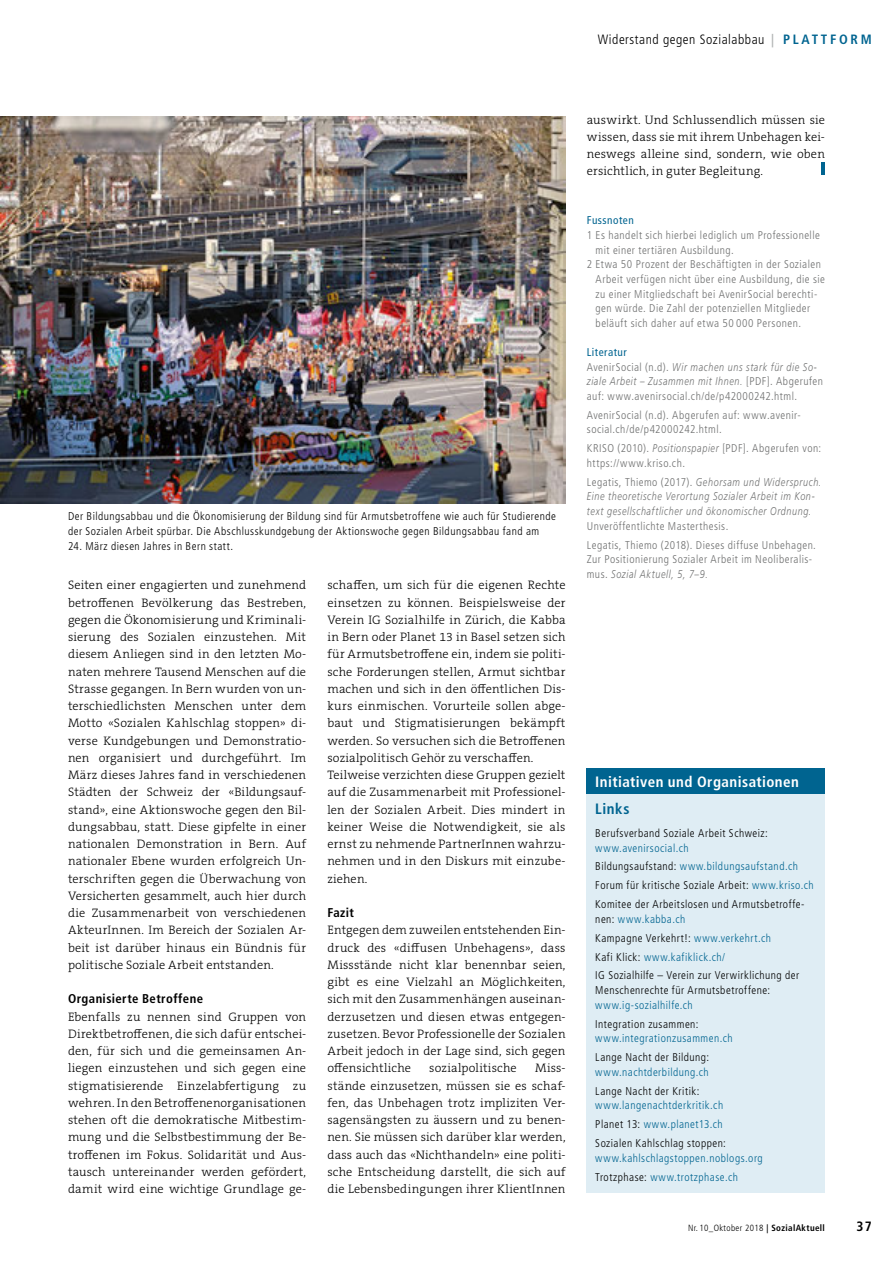
<style>
.page{position:relative;width:893px;height:1263px;background:#fff}
.page>*{position:absolute;margin:0;border:0;box-sizing:border-box;transform-origin:0 0}
.t1{font:700 condensed 15px "Frutiger";letter-spacing:.03em;color:#fff}
.t2{font:700 condensed 15px "Frutiger";letter-spacing:.035em;color:#006490}
.t3{font:300 condensed 13.5px "Frutiger";letter-spacing:.04em;color:#000}
.t4{font:700 condensed 13.5px "Frutiger";color:#000}
.t5{font:700 condensed 12.75px "Frutiger";letter-spacing:.03em;color:#000}
.t6{font:300 12.3px/17.2px "The Serif B W3";letter-spacing:.015em;color:#000;text-align:justify}
.t7{font:300 condensed 11.25px/14.7px "Frutiger";letter-spacing:.04em;color:#6f7070}
.t8{font:300 condensed 11.25px/18.9px "Frutiger";letter-spacing:.045em;color:#000}
.t9{font:300 condensed 11.25px/18.9px "Frutiger";letter-spacing:.045em;color:#006490}
.t10{font:italic 300 11.25px/14.7px "Frutiger";letter-spacing:.07em;color:#6f7070;scale:.8 1}
.t11{font:condensed 11.25px "Frutiger";letter-spacing:.045em;color:#006490}
.t12{font:300 condensed 9px "Frutiger";letter-spacing:.04em;color:#000}
.s1{font-weight:700;color:#b1b4b4}
.s2{font-weight:700;color:#006490}
.s3{font-weight:400;color:#006490}
.s4{font-style:italic;font-stretch:normal}
.s5{font-style:normal;font-stretch:condensed}
.s6{color:#006490}
.s7{color:#000}
.s8{font-weight:700}
</style>
<div class="page">
<svg style="left:822px;top:163px;width:3px;height:12px"></svg>
<div style="left:587px;top:768px;width:238px;height:425px;background:#dfedf4"></div>
<div style="left:587px;top:768px;width:238px;height:26px;background:#006490"></div>
<img style="left:0;top:117px;width:566px;height:386px">
<p class="t3" style="left:598px;top:32px;width:275px">Widerstand gegen Sozialabbau <span class="s1">|</span> <span class="s2">P L AT T F O R M</span></p>
<p class="t8" style="left:68px;top:509px;width:489px;line-height:14.7px">Der Bildungsabbau und die Ökonomisierung der Bildung sind für Armutsbetroffene wie auch für Studierende der Sozialen Arbeit spürbar. Die Abschlusskundgebung der Aktionswoche gegen Bildungsabbau fand am</p>
<p class="t8" style="left:68px;top:536px;width:167px">24. März diesen Jahres in Bern statt.</p>
<p class="t6" style="left:68px;top:577px;width:240px">Seiten einer engagierten und zunehmend betroffenen Bevölkerung das Bestreben, gegen die Ökonomisierung und Kriminali&shy;sierung des Sozialen einzustehen. Mit diesem Anliegen sind in den letzten Mo&shy;naten mehrere Tausend Menschen auf die Strasse gegangen. In Bern wurden von un&shy;terschiedlichsten Menschen unter dem Motto «Sozialen Kahlschlag stoppen» di&shy;verse Kundgebungen und Demonstratio&shy;nen organisiert und durchgeführt. Im März dieses Jahres fand in verschiedenen Städten der Schweiz der «Bildungsauf&shy;stand», eine Aktionswoche gegen den Bil&shy;dungsabbau, statt. Diese gipfelte in einer nationalen Demonstration in Bern. Auf nationaler Ebene wurden erfolgreich Un&shy;terschriften gegen die Überwachung von Versicherten gesammelt, auch hier durch die Zusammenarbeit von verschiedenen AkteurInnen. Im Bereich der Sozialen Ar&shy;beit ist darüber hinaus ein Bündnis für politische Soziale Arbeit entstanden.</p>
<p class="t5" style="left:68px;top:991px;width:137px">Organisierte Betroffene</p>
<p class="t6" style="left:68px;top:1008px;width:240px">Ebenfalls zu nennen sind Gruppen von Direktbetroffenen, die sich dafür entschei&shy;den, für sich und die gemeinsamen An&shy;liegen einzustehen und sich gegen eine stigmatisierende Einzelabfertigung zu wehren. In den Betroffenenorganisationen stehen oft die demokratische Mitbestim&shy;mung und die Selbstbestimmung der Be&shy;troffenen im Fokus. Solidarität und Aus&shy;tausch untereinander werden gefördert, damit wird eine wichtige Grundlage ge-</p>
<p class="t6" style="left:327px;top:577px;width:240px;text-align:left">schaffen, um sich für die eigenen Rechte einsetzen zu können. Beispielsweise der Verein IG Sozialhilfe in Zürich, die Kabba in Bern oder Planet 13 in Basel setzen sich für Armutsbetroffene ein, indem sie politi&shy;sche Forderungen stellen, Armut sichtbar machen und sich in den öffentlichen Dis&shy;kurs einmischen. Vorurteile sollen abge&shy;baut und Stigmatisierungen bekämpft werden. So versuchen sich die Betroffenen sozialpolitisch Gehör zu verschaffen.<br>Teilweise verzichten diese Gruppen gezielt auf die Zusammenarbeit mit Professionel&shy;len der Sozialen Arbeit. Dies mindert in keiner Weise die Notwendigkeit, sie als ernst zu nehmende PartnerInnen wahrzu&shy;nehmen und in den Diskurs mit einzube&shy;ziehen.</p>
<p class="t5" style="left:327px;top:905px;width:28px">Fazit</p>
<p class="t6" style="left:327px;top:922px;width:240px">Entgegen dem zuweilen entstehenden Ein&shy;druck des «diffusen Unbehagens», dass Missstände nicht klar benennbar seien, gibt es eine Vielzahl an Möglichkeiten, sich mit den Zusammenhängen auseinan&shy;derzusetzen und diesen etwas entgegen&shy;zusetzen. Bevor Professionelle der Sozialen Arbeit jedoch in der Lage sind, sich gegen offensichtliche</p>
<p class="t6" style="left:429px;top:1060px;width:89px">sozialpolitische</p>
<p class="t6" style="left:327px;top:1060px;width:240px;text-indent:208px">Miss&shy;stände einzusetzen, müssen sie es schaf&shy;fen, das Unbehagen trotz impliziten Ver&shy;sagensängsten zu äussern und zu benen&shy;nen. Sie müssen sich darüber klar werden, dass auch das «Nichthandeln» eine politi&shy;sche Entscheidung darstellt, die sich auf die Lebensbedingungen ihrer KlientInnen</p>
<p class="t6" style="left:587px;top:111px;width:240px">auswirkt. Und Schlussendlich müssen sie wissen, dass sie mit ihrem Unbehagen kei&shy;neswegs alleine sind, sondern, wie oben ersichtlich, in guter Begleitung.</p>
<p class="t11" style="left:587px;top:214px;width:48px">Fussnoten</p>
<p class="t7" style="left:587px;top:228px;width:235px">1 Es handelt sich hierbei lediglich um Professionelle</p>
<p class="t7" style="left:596px;top:243px;width:140px">mit einer tertiären Ausbildung.</p>
<p class="t7" style="left:587px;top:257px;width:236px">2 Etwa 50 Prozent der Beschäftigten in der Sozialen</p>
<p class="t7" style="left:596px;top:272px;width:231px">Arbeit verfügen nicht über eine Ausbildung, die sie</p>
<p class="t7" style="left:596px;top:286px;width:223px">zu einer Mitgliedschaft bei AvenirSocial berechti-</p>
<p class="t7" style="left:596px;top:301px;width:216px">gen würde. Die Zahl der potenziellen Mitglieder</p>
<p class="t7" style="left:596px;top:316px;width:207px">beläuft sich daher auf etwa 50 000 Personen.</p>
<p class="t7" style="left:587px;top:345px;width:238px"><span class="s3">Literatur<br></span>AvenirSocial (n.d). <span class="s4">Wir machen uns stark für die So&shy;ziale Arbeit – Zusammen mit Ihnen.</span> [PDF]. Abgerufen auf: www.avenirsocial.ch/de/p42000242.html.</p>
<p class="t7" style="left:587px;top:408px;width:215px">AvenirSocial (n.d). Abgerufen auf: www.avenir&shy;social.ch/de/p42000242.html.</p>
<p class="t7" style="left:587px;top:441px;width:236px">KRISO (2010). <span class="s4">Positionspapier</span> [PDF]. Abgerufen von: https://www.kriso.ch.</p>
<p class="t10" style="left:587px;top:475px;width:295px"><span class="s5">Legatis, Thiemo (2017).</span> Gehorsam und Widerspruch.<br>Eine theoretische Verortung Sozialer Arbeit im Kon&shy;text gesellschaftlicher und ökonomischer Ordnung.</p>
<p class="t7" style="left:587px;top:517px;width:231px;line-height:18.9px">Unveröffentlichte Masterthesis.<br>Legatis, Thiemo (2018). Dieses diffuse Unbehagen.</p>
<p class="t7" style="left:587px;top:552px;width:227px">Zur Positionierung Sozialer Arbeit im Neoliberalis&shy;mus. <span class="s4">Sozial Aktuell, 5, 7–9.</span></p>
<p class="t1" style="left:595px;top:773px;width:205px">Initiativen und Organisationen</p>
<p class="t2" style="left:595px;top:800px;width:36px">Links</p>
<p class="t8" style="left:595px;top:824px;width:174px">Berufsverband Soziale Arbeit Schweiz:</p>
<p class="t8" style="left:595px;top:838px;width:220px"><span class="s6">www.avenirsocial.ch<br></span>Bildungsaufstand: <span class="s6">www.bildungsaufstand.ch </span>Forum für kritische Soziale Arbeit: <span class="s6">www.kriso.ch </span>Komitee der Arbeitslosen und Armutsbetroffe-</p>
<p class="t8" style="left:595px;top:910px;width:206px">nen: <span class="s6">www.kabba.ch<br></span>Kampagne Verkehrt!: <span class="s6">www.verkehrt.ch<br></span>Kafi Klick: <span class="s6">www.kafiklick.ch/<br></span>IG Sozialhilfe – Verein zur Verwirklichung der</p>
<p class="t8" style="left:595px;top:981px;width:176px">Menschenrechte für Armutsbetroffene:</p>
<p class="t9" style="left:595px;top:995px;width:99px">www.ig-sozialhilfe.ch</p>
<p class="t8" style="left:595px;top:1014px;width:105px">Integration zusammen:</p>
<p class="t9" style="left:595px;top:1029px;width:139px">www.integrationzusammen.ch</p>
<p class="t8" style="left:595px;top:1048px;width:115px">Lange Nacht der Bildung:</p>
<p class="t9" style="left:595px;top:1062px;width:115px">www.nachtderbildung.ch</p>
<p class="t8" style="left:595px;top:1081px;width:106px">Lange Nacht der Kritik:</p>
<p class="t9" style="left:595px;top:1096px;width:132px">www.langenachtderkritik.ch<br><span class="s7">Planet 13:</span> www.planet13.ch<br><span class="s7">Sozialen Kahlschlag stoppen:</span></p>
<p class="t9" style="left:595px;top:1148px;width:169px">www.kahlschlagstoppen.noblogs.org<br><span class="s7">Trotzphase:</span> www.trotzphase.ch</p>
<p class="t12" style="left:688px;top:1222px;width:138px">Nr. 10_Oktober 2018 <span class="s8">| SozialAktuell</span></p>
<p class="t4" style="left:856px;top:1218px;width:17px">37</p>
</div>
